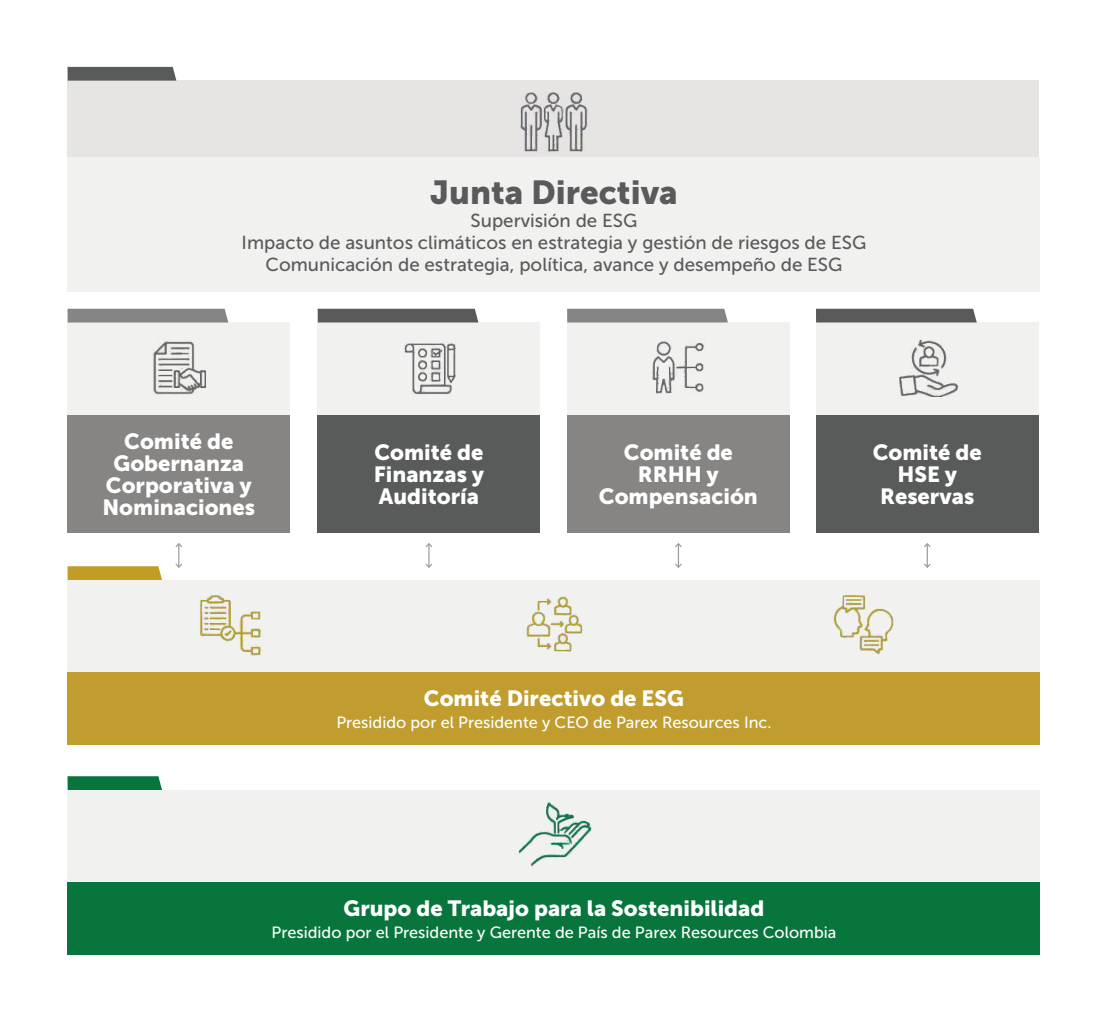
<style>
.page{position:relative;width:1108px;height:1025px;background:#fff}
.page>*{position:absolute;margin:0;border:0;box-sizing:border-box;transform-origin:0 0}
.t1{font:33.12px "Museo Sans 900";color:#595a5a}
.t2{font:21.88px/21.9px "Museo Sans 900";color:#fff;text-align:center}
.t3{font:18.75px/21.9px "Museo Sans 500";color:#595a5a;text-align:center}
.t4{font:16.25px "Museo Sans 500";color:#fff}
</style>
<div class="page">
<div style="left:68px;top:81px;width:970px;height:79px;background:#e7e5e4"></div>
<div style="left:68px;top:158px;width:972px;height:134px;background:#f1f2f0"></div>
<div style="left:68px;top:322px;width:222px;height:93px;background:#f1f2f0"></div>
<div style="left:318px;top:322px;width:222px;height:93px;background:#f1f2f0"></div>
<div style="left:567px;top:322px;width:222px;height:93px;background:#f1f2f0"></div>
<div style="left:816px;top:322px;width:222px;height:93px;background:#f1f2f0"></div>
<div style="left:68px;top:415px;width:222px;height:117px;background:#878583"></div>
<div style="left:318px;top:415px;width:222px;height:117px;background:#595a5a"></div>
<div style="left:567px;top:415px;width:222px;height:117px;background:#878583"></div>
<div style="left:816px;top:415px;width:222px;height:117px;background:#595a5a"></div>
<div style="left:68px;top:580px;width:972px;height:92px;background:#f1f2f0"></div>
<div style="left:68px;top:672px;width:972px;height:73px;background:#c09d2e"></div>
<div style="left:68px;top:790px;width:972px;height:92px;background:#f1f2f0"></div>
<div style="left:68px;top:882px;width:972px;height:73px;background:#08763c"></div>
<div style="left:67px;top:309px;width:161px;height:13px;background:#878583"></div>
<div style="left:317px;top:309px;width:161px;height:13px;background:#595a5a"></div>
<div style="left:567px;top:309px;width:161px;height:13px;background:#878583"></div>
<div style="left:816px;top:309px;width:160px;height:13px;background:#595a5a"></div>
<svg style="left:67px;top:566px;width:95px;height:14px"></svg>
<svg style="left:67px;top:776px;width:95px;height:14px"></svg>
<svg style="left:67px;top:67px;width:109px;height:14px;background:#5f6060"></svg>
<img style="left:152px;top:341px;width:54px;height:54px">
<img style="left:404px;top:343px;width:52px;height:52px">
<img style="left:652px;top:341px;width:52px;height:53px">
<img style="left:899px;top:339px;width:60px;height:58px">
<img style="left:199px;top:594px;width:63px;height:62px">
<img style="left:526px;top:596px;width:57px;height:56px">
<img style="left:833px;top:595px;width:61px;height:59px">
<img style="left:518px;top:801px;width:74px;height:65px">
<img style="left:520px;top:92px;width:68px;height:61px">
<svg style="left:175px;top:543px;width:7px;height:25px"></svg>
<svg style="left:425px;top:543px;width:8px;height:25px"></svg>
<svg style="left:675px;top:543px;width:7px;height:25px"></svg>
<hr style="left:926px;top:544px;width:2px;height:23px;background:#9e9e9d">
<svg style="left:924px;top:543px;width:7px;height:6px"></svg>
<svg style="left:924px;top:562px;width:7px;height:6px"></svg>
<h1 class="t1" style="left:430px;top:173px;width:249px">Junta Directiva</h1>
<p class="t3" style="left:242px;top:210px;width:626px">Supervisión de ESG<br>Impacto de asuntos climáticos en estrategia y gestión de riesgos de ESG<br>Comunicación de estrategia, política, avance y desempeño de ESG</p>
<p class="t2" style="left:102px;top:430px;width:154px">Comité de<br>Gobernanza<br>Corporativa y<br>Nominaciones</p>
<p class="t2" style="left:374px;top:441px;width:112px;text-align:justify">Comité de Finanzas y Auditoría</p>
<p class="t2" style="left:599px;top:441px;width:160px">Comité de<br>RRHH y<br>Compensación</p>
<p class="t2" style="left:872px;top:441px;width:110px">Comité de<br>HSE y<br>Reservas</p>
<p class="t2" style="left:424px;top:687px;width:261px">Comité Directivo de ESG</p>
<p class="t4" style="left:336px;top:713px;width:437px">Presidido por el Presidente y CEO de Parex Resources Inc.</p>
<p class="t2" style="left:343px;top:897px;width:422px">Grupo de Trabajo para la Sostenibilidad</p>
<p class="t4" style="left:271px;top:923px;width:566px">Presidido por el Presidente y Gerente de País de Parex Resources Colombia</p>
</div>
